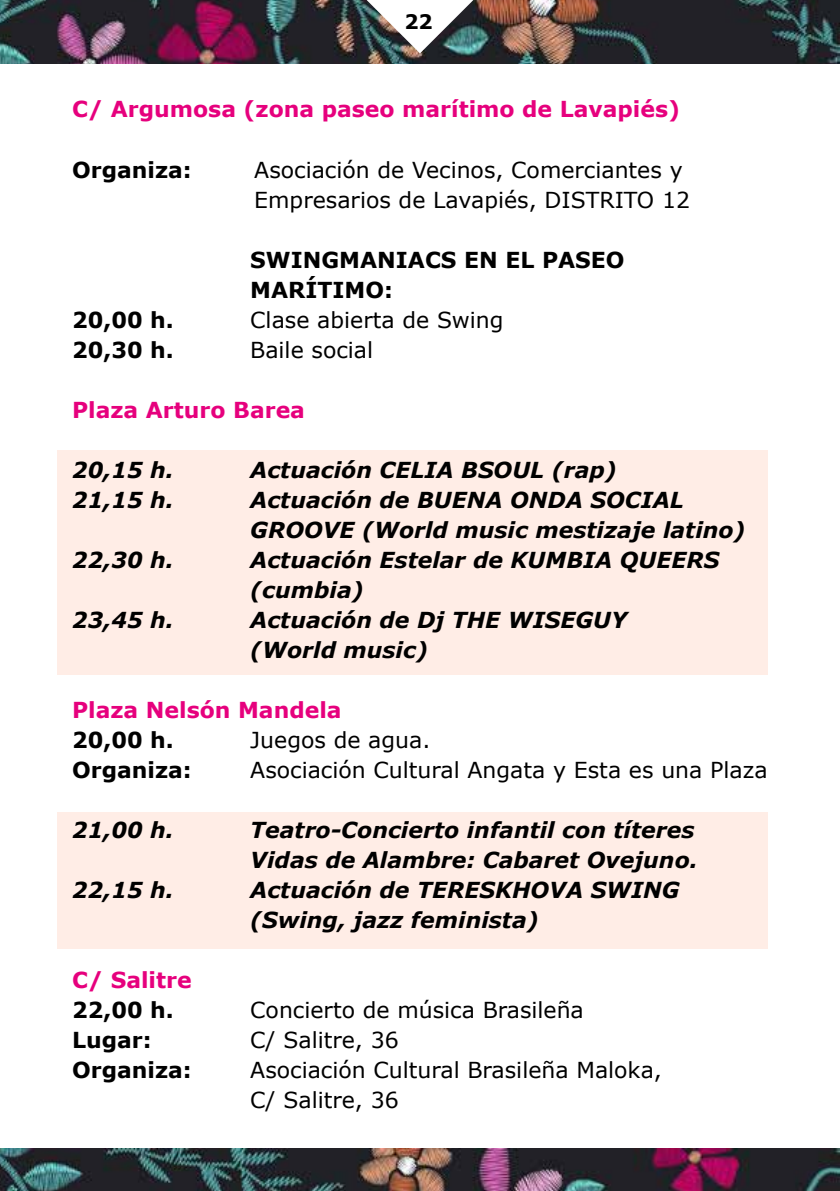
<style>
.page{position:relative;width:840px;height:1191px;background:#fff}
.page>*{position:absolute;margin:0;border:0;box-sizing:border-box;transform-origin:0 0}
.t1{font:italic 700 22px/30px "Verdana";color:#000}
.t2{font:22px/30px "Verdana";color:#000}
.t3{font:700 22px/30px "Verdana";color:#000}
.t4{font:700 22px "Verdana";color:#e6007d}
.t5{font:700 20px "Verdana";color:#000}
</style>
<div class="page">
<img style="left:0;top:0;width:840px;height:63px">
<img style="left:0;top:1148px;width:840px;height:43px">
<img style="left:323px;top:0;width:193px;height:53px">
<div style="left:57px;top:450px;width:709px;height:225px;background:#ffede6"></div>
<div style="left:57px;top:812px;width:710px;height:136px;background:#ffede6"></div>
<p class="t5" style="left:404px;top:9px;width:30px">22</p>
<p class="t4" style="left:72px;top:95px;width:609px">C/ Argumosa (zona paseo marítimo de Lavapiés)</p>
<p class="t3" style="left:72px;top:155px;width:121px">Organiza:</p>
<p class="t2" style="left:254px;top:155px;width:437px">Asociación de Vecinos, Comerciantes y<br>Empresarios de Lavapiés, DISTRITO 12</p>
<p class="t3" style="left:250px;top:245px;width:375px">SWINGMANIACS EN EL PASEO<br>MARÍTIMO:</p>
<p class="t3" style="left:72px;top:305px;width:103px">20,00 h.</p>
<p class="t2" style="left:250px;top:305px;width:255px">Clase abierta de Swing</p>
<p class="t3" style="left:72px;top:335px;width:103px">20,30 h.</p>
<p class="t2" style="left:250px;top:335px;width:124px">Baile social</p>
<p class="t4" style="left:72px;top:395px;width:234px">Plaza Arturo Barea</p>
<p class="t1" style="left:72px;top:455px;width:103px">20,15 h.</p>
<p class="t1" style="left:250px;top:455px;width:368px">Actuación CELIA BSOUL (rap)</p>
<p class="t1" style="left:72px;top:485px;width:103px">21,15 h.</p>
<p class="t1" style="left:250px;top:485px;width:496px">Actuación de BUENA ONDA SOCIAL<br>GROOVE (World music mestizaje latino)</p>
<p class="t1" style="left:72px;top:545px;width:103px">22,30 h.</p>
<p class="t1" style="left:250px;top:545px;width:470px">Actuación Estelar de KUMBIA QUEERS (cumbia)</p>
<p class="t1" style="left:72px;top:605px;width:103px">23,45 h.</p>
<p class="t1" style="left:250px;top:605px;width:378px">Actuación de Dj THE WISEGUY (World music)</p>
<p class="t4" style="left:72px;top:695px;width:271px">Plaza Nelsón Mandela</p>
<p class="t3" style="left:72px;top:725px;width:103px">20,00 h.</p>
<p class="t2" style="left:250px;top:725px;width:181px">Juegos de agua.</p>
<p class="t3" style="left:72px;top:755px;width:121px">Organiza:</p>
<p class="t2" style="left:250px;top:755px;width:518px">Asociación Cultural Angata y Esta es una Plaza</p>
<p class="t1" style="left:72px;top:815px;width:103px">21,00 h.</p>
<p class="t1" style="left:250px;top:815px;width:448px">Teatro-Concierto infantil con títeres<br>Vidas de Alambre: Cabaret Ovejuno.</p>
<p class="t1" style="left:72px;top:875px;width:103px">22,15 h.</p>
<p class="t1" style="left:250px;top:875px;width:430px">Actuación de TERESKHOVA SWING (Swing, jazz feminista)</p>
<p class="t4" style="left:72px;top:965px;width:121px">C/ Salitre</p>
<p class="t3" style="left:72px;top:995px;width:103px">22,00 h.</p>
<p class="t2" style="left:250px;top:995px;width:335px">Concierto de música Brasileña</p>
<p class="t3" style="left:72px;top:1025px;width:81px">Lugar:</p>
<p class="t2" style="left:250px;top:1025px;width:150px">C/ Salitre, 36</p>
<p class="t3" style="left:72px;top:1055px;width:121px">Organiza:</p>
<p class="t2" style="left:250px;top:1055px;width:413px">Asociación Cultural Brasileña Maloka,<br>C/ Salitre, 36</p>
</div>
